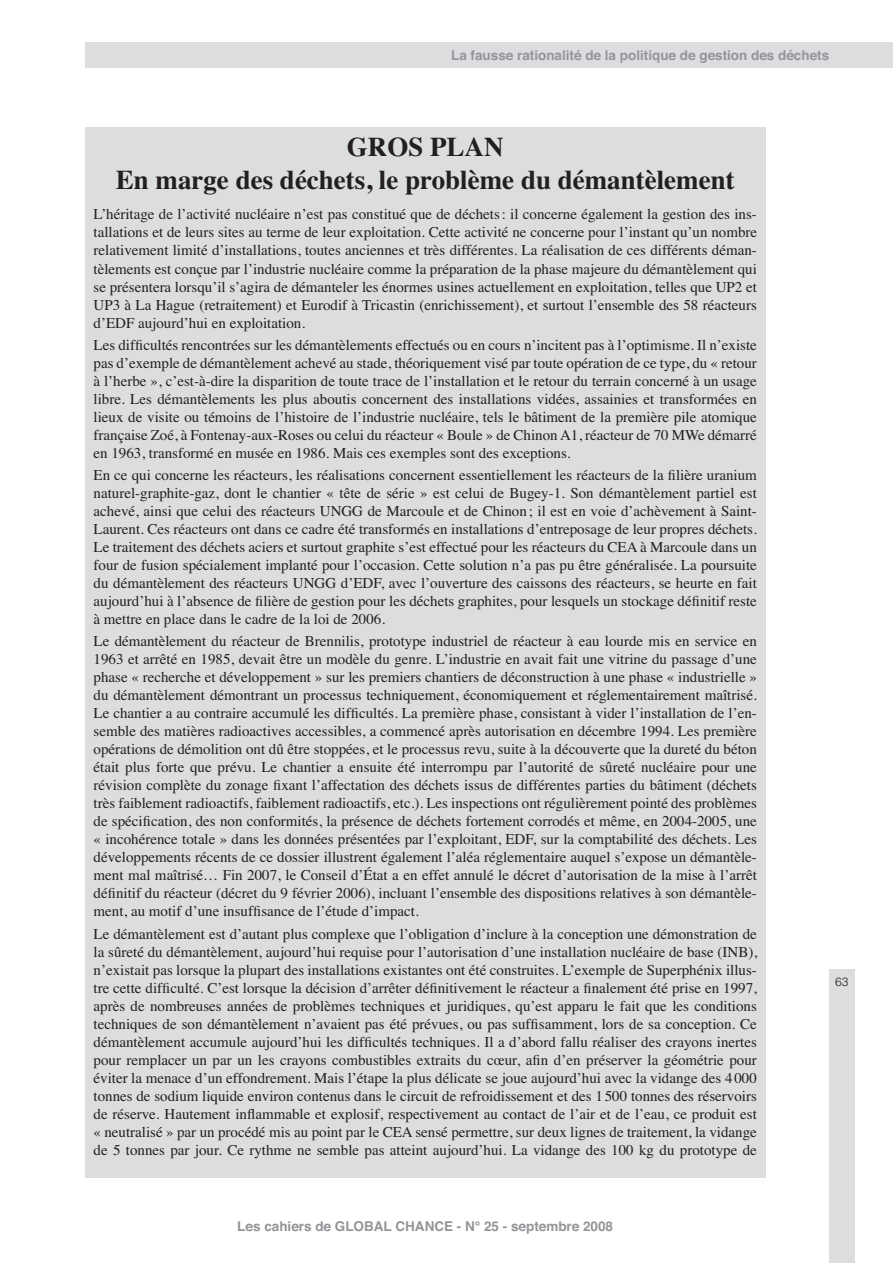
<style>
.page{position:relative;width:893px;height:1263px;background:#fff}
.page>*{position:absolute;margin:0;border:0;box-sizing:border-box;transform-origin:0 0}
.t1{font:700 27px/32.4px "Times";color:#231f20;text-align:center}
.t2{font:15px/18px "Times";color:#231f20;text-align:justify}
.t3{font:700 13.5px "Helvetica";color:#939598}
.t4{font:300 12px "Helvetica";color:#231f20}
</style>
<div class="page">
<div style="left:85px;top:43px;width:808px;height:25px;background:#dcddde"></div>
<div style="left:829px;top:969px;width:26px;height:294px;background:#dcddde"></div>
<div style="left:85px;top:128px;width:680px;height:1050px;background:#dcddde"></div>
<p class="t3" style="left:451px;top:51px;width:380px">La fausse rationalité de la politique de gestion des déchets</p>
<p class="t1" style="left:116px;top:133px;width:620px">GROS PLAN<br>En marge des déchets, le problème du démantèlement</p>
<p class="t2" style="left:94px;top:207px;width:665px">L’héritage de l’activité nucléaire n’est pas constitué que de déchets : il concerne également la gestion des ins&shy;tallations et de leurs sites au terme de leur exploitation. Cette activité ne concerne pour l’instant qu’un nombre relativement limité d’installations, toutes anciennes et très différentes. La réalisation de ces différents déman&shy;tèlements est conçue par l’industrie nucléaire comme la préparation de la phase majeure du démantèlement qui se présentera lorsqu’il s’agira de démanteler les énormes usines actuellement en exploitation, telles que UP2 et UP3 à La Hague (retraitement) et Eurodif à Tricastin (enrichissement), et surtout l’ensemble des 58 réacteurs d’EDF aujourd’hui en exploitation.</p>
<p class="t2" style="left:94px;top:337px;width:665px">Les difficultés rencontrées sur les démantèlements effectués ou en cours n’incitent pas à l’optimisme. Il n’existe pas d’exemple de démantèlement achevé au stade, théoriquement visé par toute opération de ce type, du « retour à l’herbe », c’est-à-dire la disparition de toute trace de l’installation et le retour du terrain concerné à un usage libre. Les démantèlements les plus aboutis concernent des installations vidées, assainies et transformées en lieux de visite ou témoins de l’histoire de l’industrie nucléaire, tels le bâtiment de la première pile atomique française Zoé, à Fontenay-aux-Roses ou celui du réacteur « Boule » de Chinon A1, réacteur de 70 MWe démarré en 1963, transformé en musée en 1986. Mais ces exemples sont des exceptions.</p>
<p class="t2" style="left:94px;top:467px;width:665px">En ce qui concerne les réacteurs, les réalisations concernent essentiellement les réacteurs de la filière uranium naturel-graphite-gaz, dont le chantier « tête de série » est celui de Bugey-1. Son démantèlement partiel est achevé, ainsi que celui des réacteurs UNGG de Marcoule et de Chinon ; il est en voie d’achèvement à Saint-Laurent. Ces réacteurs ont dans ce cadre été transformés en installations d’entreposage de leur propres déchets.<br>Le traitement des déchets aciers et surtout graphite s’est effectué pour les réacteurs du CEA à Marcoule dans un four de fusion spécialement implanté pour l’occasion. Cette solution n’a pas pu être généralisée. La poursuite du démantèlement des réacteurs UNGG d’EDF, avec l’ouverture des caissons des réacteurs, se heurte en fait aujourd’hui à l’absence de filière de gestion pour les déchets graphites, pour lesquels un stockage définitif reste à mettre en place dans le cadre de la loi de 2006.</p>
<p class="t2" style="left:94px;top:634px;width:665px">Le démantèlement du réacteur de Brennilis, prototype industriel de réacteur à eau lourde mis en service en 1963 et arrêté en 1985, devait être un modèle du genre. L’industrie en avait fait une vitrine du passage d’une phase « recherche et développement » sur les premiers chantiers de déconstruction à une phase « industrielle » du démantèlement démontrant un processus techniquement, économiquement et réglementairement maîtrisé.<br>Le chantier a au contraire accumulé les difficultés. La première phase, consistant à vider l’installation de l’en&shy;semble des matières radioactives accessibles, a commencé après autorisation en décembre 1994. Les première opérations de démolition ont dû être stoppées, et le processus revu, suite à la découverte que la dureté du béton était plus forte que prévu. Le chantier a ensuite été interrompu par l’autorité de sûreté nucléaire pour une révision complète du zonage fixant l’affectation des déchets issus de différentes parties du bâtiment (déchets très faiblement radioactifs, faiblement radioactifs, etc.). Les inspections ont régulièrement pointé des problèmes de spécification, des non conformités, la présence de déchets fortement corrodés et même, en 2004-2005, une « incohérence totale » dans les données présentées par l’exploitant, EDF, sur la comptabilité des déchets. Les développements récents de ce dossier illustrent également l’aléa réglementaire auquel s’expose un démantèle&shy;ment mal maîtrisé… Fin 2007, le Conseil d’État a en effet annulé le décret d’autorisation de la mise à l’arrêt définitif du réacteur (décret du 9 février 2006), incluant l’ensemble des dispositions relatives à son démantèle&shy;ment, au motif d’une insuffisance de l’étude d’impact.</p>
<p class="t2" style="left:94px;top:926px;width:665px">Le démantèlement est d’autant plus complexe que l’obligation d’inclure à la conception une démonstration de la sûreté du démantèlement, aujourd’hui requise pour l’autorisation d’une installation nucléaire de base (INB), n’existait pas lorsque la plupart des installations existantes ont été construites. L’exemple de Superphénix illus&shy;tre cette difficulté. C’est lorsque la décision d’arrêter définitivement le réacteur a finalement été prise en 1997, après de nombreuses années de problèmes techniques et juridiques, qu’est apparu le fait que les conditions techniques de son démantèlement n’avaient pas été prévues, ou pas suffisamment, lors de sa conception. Ce démantèlement accumule aujourd’hui les difficultés techniques. Il a d’abord fallu réaliser des crayons inertes pour remplacer un par un les crayons combustibles extraits du cœur, afin d’en préserver la géométrie pour éviter la menace d’un effondrement. Mais l’étape la plus délicate se joue aujourd’hui avec la vidange des 4 000 tonnes de sodium liquide environ contenus dans le circuit de refroidissement et des 1 500 tonnes des réservoirs de réserve. Hautement inflammable et explosif, respectivement au contact de l’air et de l’eau, ce produit est « neutralisé » par un procédé mis au point par le CEA sensé permettre, sur deux lignes de traitement, la vidange de 5 tonnes par jour. Ce rythme ne semble pas atteint aujourd’hui. La vidange des 100 kg du prototype de</p>
<p class="t3" style="left:237px;top:1221px;width:377px">Les cahiers de GLOBAL CHANCE - N° 25 - septembre 2008</p>
<p class="t4" style="left:835px;top:977px;width:15px">63</p>
</div>
